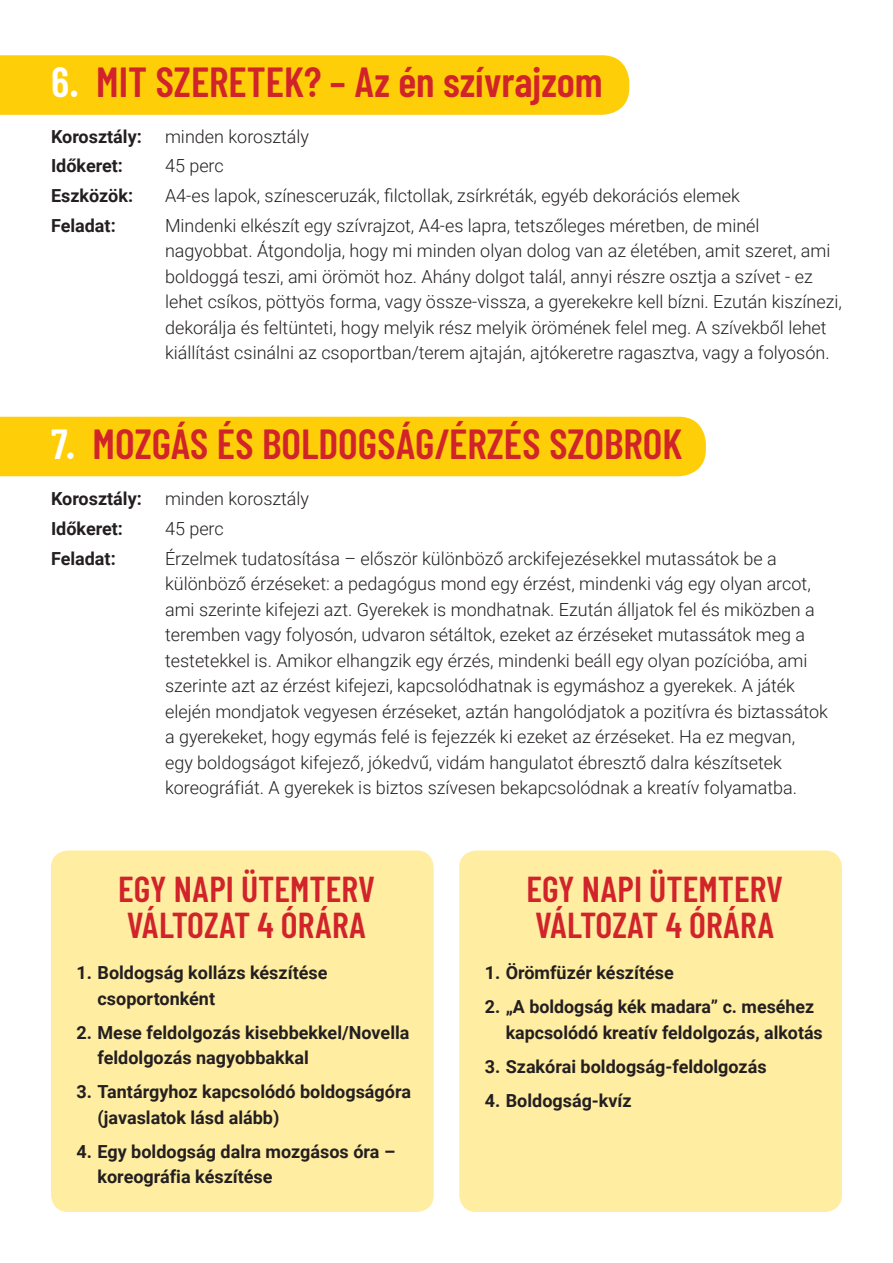
<style>
.page{position:relative;width:893px;height:1263px;background:#fff}
.page>*{position:absolute;margin:0;border:0;box-sizing:border-box;transform-origin:0 0}
.t1{font:600 42px "Barlow Condensed";color:#d1232a}
.t2{font:600 36px/36px "Barlow Condensed";color:#d1232a}
.Bekezdésstílus_5{font:300 18px/25.5px "Roboto";color:#231f20}
.Bekezdésstílus_5-2{font:700 18px/25.5px "Roboto";color:#231f20}
.s1{color:#fff}
</style>
<div class="page">
<div style="left:51px;top:850px;width:383px;height:362px;background:#ffeda2;border-radius:17px"></div>
<div style="left:459px;top:850px;width:383px;height:362px;background:#ffeda2;border-radius:17px"></div>
<div style="left:0;top:55px;width:629px;height:60px;background:#fece08"></div>
<div style="left:0;top:417px;width:706px;height:59px;background:#fece08"></div>
<p class="t1" style="left:51px;top:56px;width:553px"><span class="s1">6.</span> MIT SZERETEK? – Az én szívrajzom</p>
<p class="Bekezdésstílus_5-2" style="left:51px;top:123px;width:92px">Korosztály:</p>
<p class="Bekezdésstílus_5" style="left:165px;top:123px;width:146px">minden korosztály</p>
<p class="Bekezdésstílus_5-2" style="left:51px;top:153px;width:74px">Időkeret:</p>
<p class="Bekezdésstílus_5" style="left:165px;top:153px;width:60px">45 perc</p>
<p class="Bekezdésstílus_5-2" style="left:51px;top:182px;width:84px">Eszközök:</p>
<p class="Bekezdésstílus_5" style="left:165px;top:182px;width:576px">A4-es lapok, színesceruzák, filctollak, zsírkréták, egyéb dekorációs elemek</p>
<p class="Bekezdésstílus_5-2" style="left:51px;top:212px;width:66px">Feladat:</p>
<p class="Bekezdésstílus_5" style="left:165px;top:212px;width:678px">Mindenki elkészít egy szívrajzot, A4-es lapra, tetszőleges méretben, de minél nagyobbat. Átgondolja, hogy mi minden olyan dolog van az életében, amit szeret, ami boldoggá teszi, ami örömöt hoz. Ahány dolgot talál, annyi részre osztja a szívet - ez lehet csíkos, pöttyös forma, vagy össze-vissza, a gyerekekre kell bízni. Ezután kiszínezi, dekorálja és feltünteti, hogy melyik rész melyik örömének felel meg. A szívekből lehet kiállítást csinálni az csoportban/terem ajtaján, ajtókeretre ragasztva, vagy a folyosón.</p>
<p class="t1" style="left:51px;top:418px;width:633px"><span class="s1">7.</span> MOZGÁS ÉS BOLDOGSÁG/ÉRZÉS SZOBROK</p>
<p class="Bekezdésstílus_5-2" style="left:51px;top:485px;width:92px">Korosztály:</p>
<p class="Bekezdésstílus_5" style="left:165px;top:485px;width:146px">minden korosztály</p>
<p class="Bekezdésstílus_5-2" style="left:51px;top:515px;width:74px">Időkeret:</p>
<p class="Bekezdésstílus_5" style="left:165px;top:515px;width:60px">45 perc</p>
<p class="Bekezdésstílus_5-2" style="left:51px;top:545px;width:66px">Feladat:</p>
<p class="Bekezdésstílus_5" style="left:165px;top:545px;width:664px">Érzelmek tudatosítása – először különböző arckifejezésekkel mutassátok be a különböző érzéseket: a pedagógus mond egy érzést, mindenki vág egy olyan arcot, ami szerinte kifejezi azt. Gyerekek is mondhatnak. Ezután álljatok fel és miközben a teremben vagy folyosón, udvaron sétáltok, ezeket az érzéseket mutassátok meg a testetekkel is. Amikor elhangzik egy érzés, mindenki beáll egy olyan pozícióba, ami szerinte azt az érzést kifejezi, kapcsolódhatnak is egymáshoz a gyerekek. A játék elején mondjatok vegyesen érzéseket, aztán hangolódjatok a pozitívra és biztassátok a gyerekeket, hogy egymás felé is fejezzék ki ezeket az érzéseket. Ha ez megvan,<br>egy boldogságot kifejező, jókedvű, vidám hangulatot ébresztő dalra készítsetek koreográfiát. A gyerekek is biztos szívesen bekapcsolódnak a kreatív folyamatba.</p>
<p class="t2" style="left:118px;top:870px;width:258px">EGY NAPI ÜTEMTERV<br>VÁLTOZAT 4 ÓRÁRA</p>
<p class="Bekezdésstílus_5-2" style="left:98px;top:959px;width:231px;text-indent:-21px">1. Boldogság kollázs készítése csoportonként</p>
<p class="Bekezdésstílus_5-2" style="left:98px;top:1019px;width:313px;text-indent:-21px">2. Mese feldolgozás kisebbekkel/Novella feldolgozás nagyobbakkal</p>
<p class="Bekezdésstílus_5-2" style="left:98px;top:1078px;width:315px;text-indent:-21px">3. Tantárgyhoz kapcsolódó boldogságóra (javaslatok lásd alább)</p>
<p class="Bekezdésstílus_5-2" style="left:98px;top:1138px;width:299px;text-indent:-21px">4. Egy boldogság dalra mozgásos óra – koreográfia készítése</p>
<p class="t2" style="left:526px;top:870px;width:258px">EGY NAPI ÜTEMTERV<br>VÁLTOZAT 4 ÓRÁRA</p>
<p class="Bekezdésstílus_5-2" style="left:485px;top:959px;width:191px">1. Örömfüzér készítése</p>
<p class="Bekezdésstílus_5-2" style="left:506px;top:993px;width:318px;text-indent:-21px">2. „A boldogság kék madara” c. meséhez kapcsolódó kreatív feldolgozás, alkotás</p>
<p class="Bekezdésstílus_5-2" style="left:485px;top:1053px;width:283px">3. Szakórai boldogság-feldolgozás</p>
<p class="Bekezdésstílus_5-2" style="left:485px;top:1087px;width:148px">4. Boldogság-kvíz</p>
</div>
